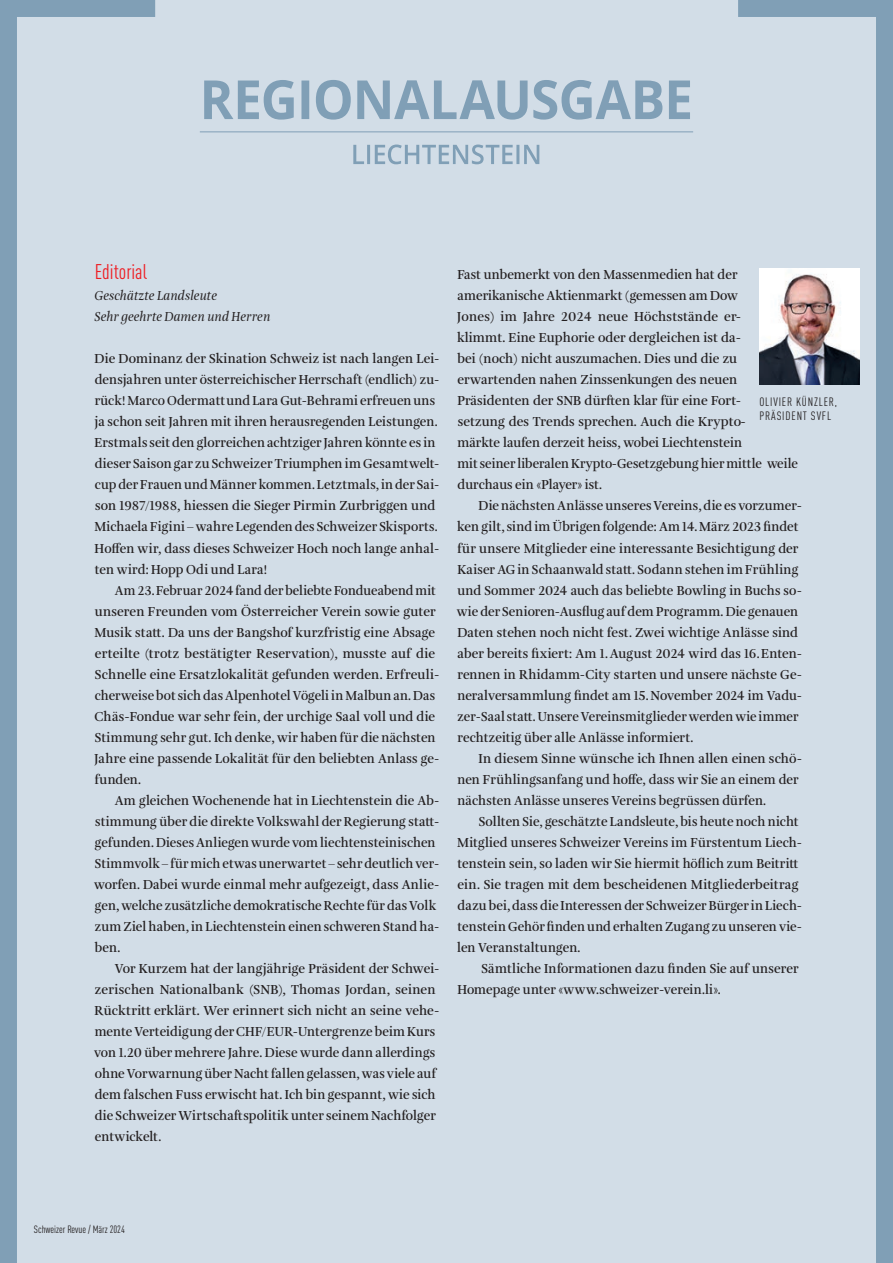
<style>
.page{position:relative;width:893px;height:1263px;background:#d2dde7}
.page>*{position:absolute;margin:0;border:0;box-sizing:border-box;transform-origin:0 0}
.t1{font:condensed 21px "DINOT";color:#ee1d23}
.t2{font:600 13.5px/21px "Amalia Pro";letter-spacing:.005em;color:#231f20;scale:.95 1}
.t3{font:600 13.5px/21px "Amalia Pro";letter-spacing:.005em;color:#231f20;scale:.96 1}
.t4{font:600 13.5px/21px "Amalia Pro";letter-spacing:.005em;color:#231f20;scale:.93 1}
.t5{font:600 13.5px/21px "Amalia Pro";letter-spacing:.005em;color:#231f20}
.t6{font:italic 13.5px/21px "Amalia Pro";letter-spacing:.01em;color:#231f20;scale:.95 1}
.t7{font:condensed 12px/14.4px "DINOT";letter-spacing:.07em;color:#231f20}
.t8{font:condensed 10.5px "DINOT";color:#231f20}
</style>
<div class="page">
<svg style="left:0;top:0;width:155px;height:1263px"></svg>
<svg style="left:738px;top:0;width:155px;height:1263px"></svg>
<svg style="left:353px;top:145px;width:186px;height:19px"></svg>
<svg style="left:204px;top:80px;width:486px;height:40px"></svg>
<hr style="left:200px;top:131px;width:493px;height:1px;background:#809fb6">
<img style="left:759px;top:269px;width:100px;height:116px">
<h1 class="t1" style="left:95px;top:260px;width:54px">Editorial</h1>
<p class="t6" style="left:94px;top:286px;width:187px">Geschätzte Landsleute<br>Sehr geehrte Damen und Herren</p>
<p class="t3" style="left:94px;top:349px;width:361px">Die Dominanz der Skination Schweiz ist nach langen Lei&shy;densjahren unter österreichischer Herrschaft (endlich) zu&shy;rück! Marco Odermattund Lara Gut-Behrami erfreuen uns ja schon seit Jahren mit ihren herausregenden Leistungen.<br>Erstmals seit den glorreichen achtziger Jahren könnte es in dieser Saison gar zu Schweizer Triumphen im Gesamtwelt&shy;cup der Frauen und Männer kommen. Letztmals, in der Sai&shy;son 1987/1988, hiessen die Sieger Pirmin Zurbriggen und Michaela Figini – wahre Legenden des Schweizer Skisports.<br>Hoffen wir, dass dieses Schweizer Hoch noch lange anhal&shy;ten wird: Hopp Odi und Lara!</p>
<p class="t4" style="left:94px;top:580px;width:372px;text-indent:20px">Am 23.Februar 2024 fand der beliebte Fondueabend mit unseren Freunden vom Österreicher Verein sowie guter Musik statt. Da uns der Bangshof kurzfristig eine Absage erteilte (trotz bestätigter Reservation), musste auf die Schnelle eine Ersatzlokalität gefunden werden. Erfreuli&shy;cherweise bot sich das Alpenhotel Vögeli in Malbun an. Das Chäs-Fondue war sehr fein, der urchige Saal voll und die Stimmung sehr gut. Ich denke, wir haben für die nächsten Jahre eine passende Lokalität für den beliebten Anlass ge&shy;funden.</p>
<p class="t2" style="left:94px;top:790px;width:365px;text-indent:21px">Am gleichen Wochenende hat in Liechtenstein die Ab&shy;stimmung über die direkte Volkswahl der Regierung statt&shy;gefunden. Dieses Anliegen wurde vom liechtensteinischen Stimmvolk – für mich etwas unerwartet – sehr deutlich ver&shy;worfen. Dabei wurde einmal mehr aufgezeigt, dass Anlie&shy;gen, welche zusätzliche demokratische Rechte für das Volk zum Ziel haben, in Liechtenstein einen schweren Stand ha&shy;ben.</p>
<p class="t3" style="left:94px;top:958px;width:361px;text-indent:21px">Vor Kurzem hat der langjährige Präsident der Schwei&shy;zerischen Nationalbank (SNB), Thomas Jordan, seinen Rücktritt erklärt. Wer erinnert sich nicht an seine vehe&shy;mente Verteidigung der CHF/EUR-Untergrenze beim Kurs von 1.20 über mehrere Jahre. Diese wurde dann allerdings ohne Vorwarnung über Nacht fallen gelassen, was viele auf dem falschen Fuss erwischt hat. Ich bin gespannt, wie sich die Schweizer Wirtschaftspolitik unter seinem Nachfolger entwickelt.</p>
<p class="t2" style="left:457px;top:265px;width:360px">Fast unbemerkt von den Massenmedien hat der amerikanische Aktienmarkt (gemessen am Dow<br>Jones) im Jahre 2024 neue Höchststände er-<br>klimmt. Eine Euphorie oder dergleichen ist da-<br>bei (noch) nicht auszumachen. Dies und die zu erwartenden nahen Zinssenkungen des neuen Präsidenten der SNB dürften klar für eine Fort-<br>setzung des Trends sprechen. Auch die Krypto-<br>märkte laufen derzeit heiss, wobei Liechtenstein<br>mit seiner liberalen Krypto-Gesetzgebung hier mittle weile durchaus ein «Player» ist.</p>
<p class="t2" style="left:457px;top:496px;width:365px;text-indent:22px">Die nächsten Anlässe unseres Vereins, die es vorzumer&shy;ken gilt, sind im Übrigen folgende: Am 14.März 2023 findet für unsere Mitglieder eine interessante Besichtigung der Kaiser AG in Schaanwald statt. Sodann stehen im Frühling und Sommer 2024 auch das beliebte Bowling in Buchs so&shy;wie der Senioren-Ausflug auf dem Programm. Die genauen Daten stehen noch nicht fest. Zwei wichtige Anlässe sind aber bereits fixiert: Am 1.August 2024 wird das 16.Enten&shy;rennen in Rhidamm-City starten und unsere nächste Ge&shy;neralversammlung findet am 15.November 2024 im Vadu&shy;zer-Saal statt. Unsere Vereinsmitglieder werden wie immer rechtzeitig über alle Anlässe informiert.</p>
<p class="t5" style="left:457px;top:748px;width:346px;text-indent:21px">In diesem Sinne wünsche ich Ihnen allen einen schö&shy;nen Frühlingsanfang und hoffe, dass wir Sie an einem der nächsten Anlässe unseres Vereins begrüssen dürfen.</p>
<p class="t2" style="left:457px;top:811px;width:365px;text-indent:22px">Sollten Sie, geschätzte Landsleute, bis heute noch nicht Mitglied unseres Schweizer Vereins im Fürstentum Liech&shy;tenstein sein, so laden wir Sie hiermit höflich zum Beitritt ein. Sie tragen mit dem bescheidenen Mitgliederbeitrag dazu bei, dass die Interessen der Schweizer Bürger in Liech&shy;tenstein Gehör finden und erhalten Zugang zu unseren vie&shy;len Veranstaltungen.</p>
<p class="t3" style="left:457px;top:958px;width:357px;text-indent:24px">Sämtliche Informationen dazu finden Sie auf unserer<br>Homepage unter «www.schweizer-verein.li».</p>
<p class="t7" style="left:759px;top:394px;width:79px">OLIVIER KÜNZLER,<br>PRÄSIDENT SVFL</p>
<p class="t8" style="left:34px;top:1223px;width:92px">Schweizer Revue / März 2024</p>
</div>
